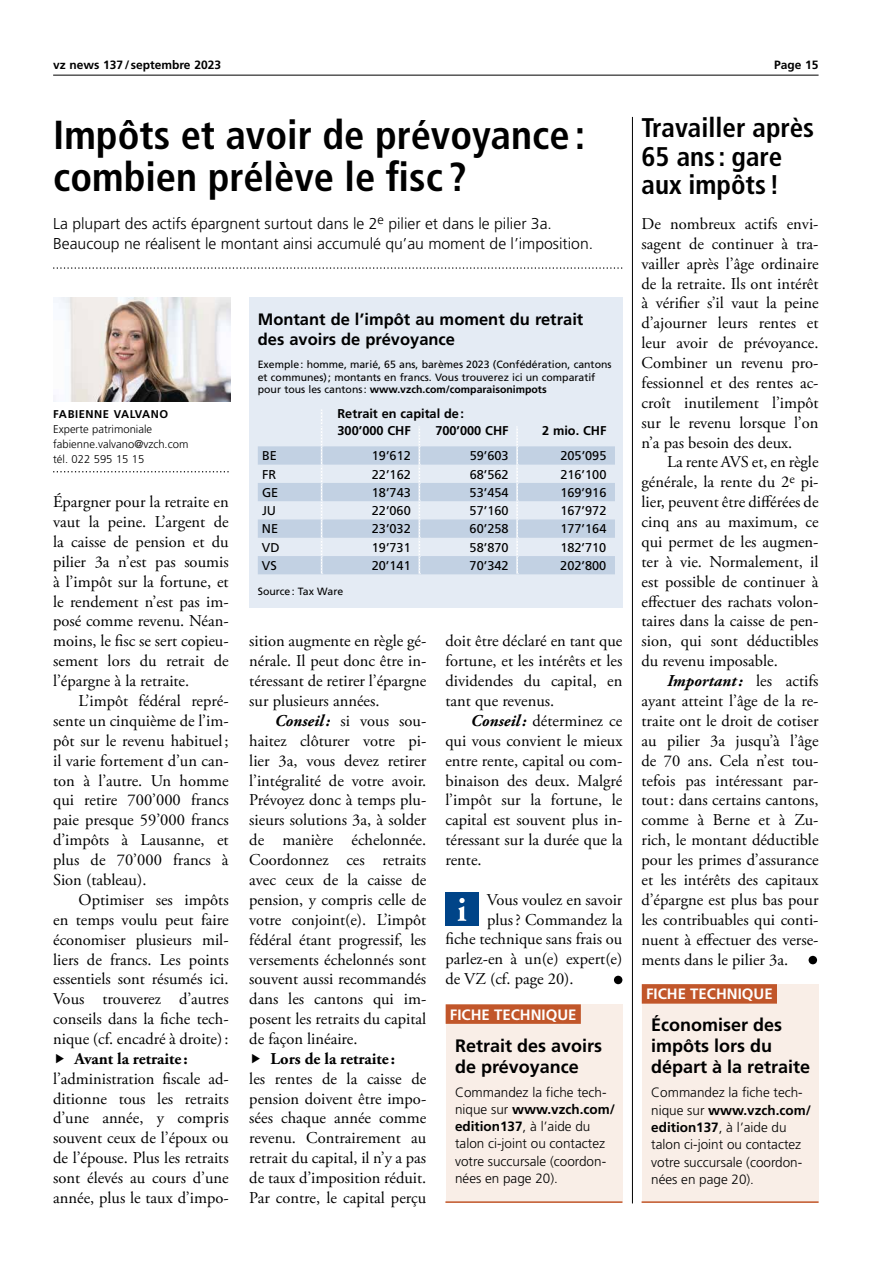
<style>
.page{position:relative;width:893px;height:1263px;background:#fff}
.page>*{position:absolute;margin:0;border:0;box-sizing:border-box;transform-origin:0 0}
.t1{font:700 condensed 40.5px/42px "Frutiger LT Std";color:#000}
.t2{font:700 condensed 27px/28.5px "Frutiger LT Std";color:#000}
.t3{font:700 18px/21px "Frutiger LT Pro";color:#000}
.t4{font:16.5px/20px "Adobe Garamond Pro";color:#000;text-align:justify}
.t5{font:700 16.5px/20.2px "Frutiger LT Pro";color:#000}
.t6{font:700 16.5px "Adobe Garamond Pro";color:#000}
.t7{font:300 15.75px/20px "Frutiger LT Pro";color:#000}
.t8{font:700 15px "Frutiger LT Pro";color:#fff}
.t9{font:300 13.5px/17.2px "Frutiger LT Pro";color:#000}
.t10{font:12.75px "Frutiger LT Pro";color:#000}
.t11{font:700 12.75px/17px "Frutiger LT Pro";color:#000}
.t12{font:700 12px "Frutiger LT Pro";color:#000}
.t13{font:300 11.25px/15px "Frutiger LT Pro";color:#000}
.t14{font:700 11.25px "Frutiger LT Pro";letter-spacing:.05em;color:#000}
.t15{font:10.5px/12.6px "Frutiger LT Pro";color:#000}
.s1{font-weight:700}
.s2{font-weight:700;font-style:italic}
</style>
<div class="page">
<hr style="left:632px;top:117px;width:1px;height:1086px;background:#000">
<hr style="left:53px;top:75px;width:766px;height:1px;background:#000">
<svg style="left:53px;top:267px;width:569px;height:2px"></svg>
<svg style="left:53px;top:471px;width:176px;height:1px"></svg>
<img style="left:53px;top:297px;width:177px;height:105px">
<div style="left:445px;top:893px;width:34px;height:33px;background:#048"></div>
<svg style="left:458px;top:898px;width:8px;height:23px"></svg>
<div style="left:614px;top:976px;width:8px;height:8px;background:#000;border-radius:50%"></div>
<div style="left:809px;top:956px;width:8px;height:8px;background:#000;border-radius:50%"></div>
<div style="left:249px;top:297px;width:373px;height:311px;background:#e4ebf4"></div>
<svg style="left:258px;top:446px;width:357px;height:128px;fill:#c2d1e3"></svg>
<svg style="left:321px;top:409px;width:2px;height:165px"></svg>
<svg style="left:419px;top:426px;width:1px;height:148px"></svg>
<svg style="left:516px;top:426px;width:2px;height:148px"></svg>
<div style="left:446px;top:1004px;width:176px;height:199px;background:#f9eee7"></div>
<hr style="left:445px;top:1201px;width:177px;height:2px;background:#c1562a">
<div style="left:446px;top:1004px;width:135px;height:20px;background:#c1562a"></div>
<div style="left:642px;top:984px;width:177px;height:219px;background:#f9eee7"></div>
<hr style="left:642px;top:1201px;width:177px;height:2px;background:#c1562a">
<div style="left:642px;top:984px;width:135px;height:20px;background:#c1562a"></div>
<p class="t12" style="left:53px;top:57px;width:169px">vz news 137/ septembre 2023</p>
<p class="t12" style="left:774px;top:57px;width:46px">Page 15</p>
<h1 class="t1" style="left:53px;top:114px;width:534px">Impôts et avoir de prévoyance : combien prélève le fisc ?</h1>
<p class="t7" style="left:53px;top:214px;width:541px">La plupart des actifs épargnent surtout dans le 2<sup>e</sup> pilier et dans le pilier 3a.<br>Beaucoup ne réalisent le montant ainsi accumulé qu’au moment de l’imposition.</p>
<p class="t14" style="left:53px;top:407px;width:117px">FABIENNE VALVANO</p>
<p class="t13" style="left:53px;top:421px;width:137px">Experte patrimoniale fabienne.valvano@vzch.com tél. 022 595 15 15</p>
<p class="t4" style="left:53px;top:492px;width:177px">Épargner pour la retraite en vaut la peine. L’argent de la caisse de pension et du pilier 3a n’est pas soumis à l’impôt sur la fortune, et le rendement n’est pas im&shy;posé comme revenu. Néan&shy;moins, le fisc se sert copieu&shy;sement lors du retrait de l’épargne à la retraite.</p>
<p class="t4" style="left:53px;top:691px;width:177px;text-indent:26px">L’impôt fédéral repré&shy;sente un cinquième de l’im&shy;pôt sur le revenu habituel ; il varie fortement d’un can&shy;ton à l’autre. Un homme qui retire 700’000 francs paie presque 59’000 francs d’impôts à Lausanne, et plus de 70’000 francs à Sion (tableau).</p>
<p class="t4" style="left:53px;top:890px;width:177px;text-indent:26px">Optimiser ses impôts en temps voulu peut faire économiser plusieurs mil&shy;liers de francs. Les points essentiels sont résumés ici.<br>Vous trouverez d’autres conseils dans la fiche tech&shy;nique (cf. encadré à droite):</p>
<p class="t6" style="left:74px;top:1049px;width:115px">Avant la retraite :</p>
<p class="t4" style="left:53px;top:1069px;width:177px">l’administration fiscale ad&shy;ditionne tous les retraits d’une année, y compris souvent ceux de l’époux ou de l’épouse. Plus les retraits sont élevés au cours d’une année, plus le taux d’impo-</p>
<p class="t5" style="left:258px;top:309px;width:327px">Montant de l’impôt au moment du retrait des avoirs de prévoyance</p>
<p class="t15" style="left:258px;top:358px;width:355px">Exemple: homme, marié, 65 ans, barèmes 2023 (Confédération, cantons et communes); montants en francs. Vous trouverez ici un comparatif pour tous les cantons: <span class="s1">www.vzch.com/comparaisonimpots</span></p>
<p class="t11" style="left:338px;top:405px;width:128px">Retrait en capital de:<br>300’000 CHF</p>
<p class="t11" style="left:435px;top:422px;width:75px">700’000 CHF</p>
<p class="t11" style="left:542px;top:422px;width:66px">2 mio. CHF</p>
<p class="t10" style="left:262px;top:448px;width:16px">BE</p>
<p class="t10" style="left:372px;top:448px;width:40px">19’612</p>
<p class="t10" style="left:470px;top:448px;width:40px">59’603</p>
<p class="t10" style="left:560px;top:448px;width:48px">205’095</p>
<p class="t10" style="left:262px;top:467px;width:16px">FR</p>
<p class="t10" style="left:372px;top:467px;width:40px">22’162</p>
<p class="t10" style="left:470px;top:467px;width:40px">68’562</p>
<p class="t10" style="left:560px;top:467px;width:48px">216’100</p>
<p class="t10" style="left:262px;top:485px;width:18px">GE</p>
<p class="t10" style="left:372px;top:485px;width:40px">18’743</p>
<p class="t10" style="left:470px;top:485px;width:40px">53’454</p>
<p class="t10" style="left:560px;top:485px;width:48px">169’916</p>
<p class="t10" style="left:262px;top:503px;width:16px">JU</p>
<p class="t10" style="left:372px;top:503px;width:40px">22’060</p>
<p class="t10" style="left:470px;top:503px;width:40px">57’160</p>
<p class="t10" style="left:560px;top:503px;width:48px">167’972</p>
<p class="t10" style="left:262px;top:521px;width:18px">NE</p>
<p class="t10" style="left:372px;top:521px;width:40px">23’032</p>
<p class="t10" style="left:470px;top:521px;width:40px">60’258</p>
<p class="t10" style="left:560px;top:521px;width:48px">177’164</p>
<p class="t10" style="left:262px;top:540px;width:19px">VD</p>
<p class="t10" style="left:372px;top:540px;width:40px">19’731</p>
<p class="t10" style="left:470px;top:540px;width:40px">58’870</p>
<p class="t10" style="left:560px;top:540px;width:48px">182’710</p>
<p class="t10" style="left:262px;top:558px;width:16px">VS</p>
<p class="t10" style="left:372px;top:558px;width:40px">20’141</p>
<p class="t10" style="left:470px;top:558px;width:40px">70’342</p>
<p class="t10" style="left:560px;top:558px;width:48px">202’800</p>
<p class="t15" style="left:258px;top:585px;width:87px">Source: Tax Ware</p>
<p class="t4" style="left:249px;top:632px;width:179px">sition augmente en règle gé&shy;nérale. Il peut donc être in&shy;téressant de retirer l’épargne sur plusieurs années.</p>
<p class="t4" style="left:249px;top:711px;width:179px;text-indent:26px"><span class="s2">Conseil:</span> si vous sou&shy;haitez clôturer votre pi&shy;lier 3a, vous devez retirer l’intégralité de votre avoir.<br>Prévoyez donc à temps plu&shy;sieurs solutions 3a, à solder de manière échelonnée.<br>Coordonnez ces retraits avec ceux de la caisse de pension, y compris celle de votre conjoint(e). L’impôt fédéral étant progressif, les versements échelonnés sont souvent aussi recommandés dans les cantons qui im&shy;posent les retraits du capital de façon linéaire.</p>
<p class="t6" style="left:271px;top:1049px;width:126px">Lors de la retraite :</p>
<p class="t4" style="left:249px;top:1069px;width:179px">les rentes de la caisse de pension doivent être impo&shy;sées chaque année comme revenu. Contrairement au retrait du capital, il n’y a pas de taux d’imposition réduit.<br>Par contre, le capital perçu</p>
<p class="t4" style="left:445px;top:632px;width:179px">doit être déclaré en tant que fortune, et les intérêts et les dividendes du capital, en tant que revenus.</p>
<p class="t4" style="left:445px;top:711px;width:179px;text-indent:26px"><span class="s2">Conseil:</span> déterminez ce qui vous convient le mieux entre rente, capital ou com&shy;binaison des deux. Malgré l’impôt sur la fortune, le capital est souvent plus in&shy;téressant sur la durée que la rente.</p>
<p class="t4" style="left:487px;top:890px;width:137px">Vous voulez en savoir</p>
<p class="t4" style="left:487px;top:910px;width:137px">plus? Commandez la</p>
<p class="t4" style="left:445px;top:930px;width:178px">fiche technique sans frais ou</p>
<p class="t4" style="left:445px;top:950px;width:179px">parlez-en à un(e) expert(e)</p>
<p class="t4" style="left:445px;top:970px;width:130px">de VZ (cf. page 20).</p>
<p class="t8" style="left:450px;top:1005px;width:128px">FICHE TECHNIQUE</p>
<p class="t3" style="left:455px;top:1035px;width:149px">Retrait des avoirs de prévoyance</p>
<p class="t9" style="left:455px;top:1083px;width:161px">Commandez la fiche tech&shy;nique sur <span class="s1">www.vzch.com/ edition137</span>, à l’aide du talon ci-joint ou contactez votre succursale (coordon&shy;nées en page 20).</p>
<h2 class="t2" style="left:642px;top:114px;width:174px">Travailler après<br>65 ans : gare aux impôts !</h2>
<p class="t4" style="left:642px;top:214px;width:179px">De nombreux actifs envi&shy;sagent de continuer à tra&shy;vailler après l’âge ordinaire de la retraite. Ils ont intérêt à vérifier s’il vaut la peine d’ajourner leurs rentes et leur avoir de prévoyance.<br>Combiner un revenu pro&shy;fessionnel et des rentes ac&shy;croît inutilement l’impôt sur le revenu lorsque l’on n’a pas besoin des deux.</p>
<p class="t4" style="left:642px;top:453px;width:179px;text-indent:26px">La rente AVS et, en règle générale, la rente du 2<sup>e</sup> pi&shy;lier, peuvent être différées de cinq ans au maximum, ce qui permet de les augmen&shy;ter à vie. Normalement, il est possible de continuer à effectuer des rachats volon&shy;taires dans la caisse de pen&shy;sion, qui sont déductibles du revenu imposable.</p>
<p class="t4" style="left:641px;top:671px;width:178px;text-indent:26px"><span class="s2">Important:</span> les actifs ayant atteint l’âge de la re&shy;traite ont le droit de cotiser au pilier 3a jusqu’à l’âge de 70 ans. Cela n’est tou&shy;tefois pas intéressant par&shy;tout: dans certains cantons, comme à Berne et à Zu&shy;rich, le montant déductible pour les primes d’assurance et les intérêts des capitaux d’épargne est plus bas pour les contribuables qui conti&shy;nuent à effectuer des verse&shy;ments dans le pilier 3a.</p>
<p class="t8" style="left:646px;top:985px;width:128px">FICHE TECHNIQUE</p>
<p class="t3" style="left:651px;top:1015px;width:160px">Économiser des impôts lors du départ à la retraite</p>
<p class="t9" style="left:651px;top:1084px;width:161px">Commandez la fiche tech&shy;nique sur <span class="s1">www.vzch.com/ edition137</span>, à l’aide du talon ci-joint ou contactez votre succursale (coordon&shy;nées en page 20).</p>
</div>
